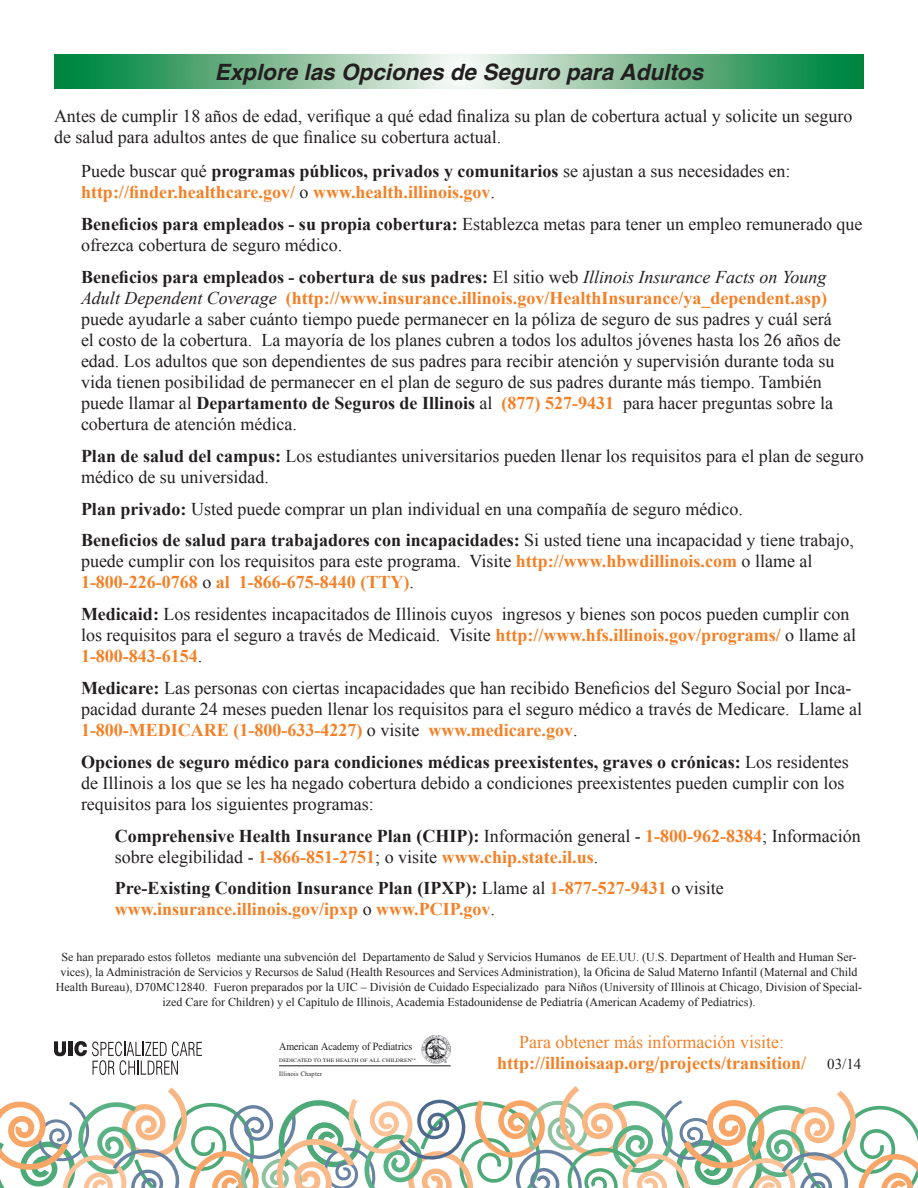
<style>
.page{position:relative;width:918px;height:1188px;background:#fff}
.page>*{position:absolute;margin:0;border:0;box-sizing:border-box;transform-origin:0 0}
.t1{font:italic 700 22.5px "Helvetica";color:#231f20}
.t2{font:18px/21px "Times New Roman";color:#231f20}
.t3{font:700 18px/21px "Times New Roman";color:#f48026}
.t4{font:18px "Times New Roman";color:#f48026}
.t5{font:15px "Times New Roman";color:#231f20}
.t6{font:12px/15px "Times New Roman";color:#231f20;text-align:center}
.t7{font:11.1px "Times";color:#231f20;scale:.91 1}
.t8{font:6.75px "Times";letter-spacing:.05em;color:#231f20;scale:.91 1}
.t9{font:5.1px "Times";letter-spacing:.015em;color:#231f20;scale:1.11 1}
.t10{font:3.6px "Times";color:#231f20;scale:.91 1}
.s1{font-weight:700}
.s2{font-weight:400;color:#231f20}
.s3{font-style:italic}
.s4{font-weight:700;color:#f48026}
.s5{color:#231f20}
</style>
<div class="page">
<svg style="left:0;top:1086px;width:918px;height:102px"></svg>
<svg style="left:54px;top:54px;width:810px;height:35px;background:#75b890"></svg>
<img style="left:421px;top:1035px;width:29px;height:28px">
<hr style="left:279px;top:1066px;width:172px;height:1px;background:#231f20">
<svg style="left:54px;top:1041px;width:12px;height:15px"></svg>
<hr style="left:68px;top:1041px;width:4px;height:15px;background:#231f20">
<svg style="left:74px;top:1041px;width:128px;height:34px"></svg>
<p class="t1" style="left:215px;top:58px;width:490px">Explore las Opciones de Seguro para Adultos</p>
<p class="t2" style="left:54px;top:105px;width:800px">Antes de cumplir 18 años de edad, verifique a qué edad finaliza su plan de cobertura actual y solicite un seguro de salud para adultos antes de que finalice su cobertura actual.</p>
<p class="t2" style="left:81px;top:161px;width:711px">Puede buscar qué <span class="s1">programas públicos, privados y comunitarios</span> se ajustan a sus necesidades en:</p>
<p class="t3" style="left:81px;top:182px;width:416px">http://finder.healthcare.gov/ <span class="s2">o</span> www.health.illinois.gov<span class="s2">.</span></p>
<p class="t2" style="left:81px;top:213px;width:783px"><span class="s1">Beneficios para empleados - su propia cobertura:</span> Establezca metas para tener un empleo remunerado que ofrezca cobertura de seguro médico.</p>
<p class="t2" style="left:81px;top:266px;width:761px"><span class="s1">Beneficios para empleados - cobertura de sus padres:</span> El sitio web <span class="s3">Illinois Insurance Facts on Young Adult Dependent Coverage</span> <span class="s4">(http://www.insurance.illinois.gov/HealthInsurance/ya_dependent.asp) </span>puede ayudarle a saber cuánto tiempo puede permanecer en la póliza de seguro de sus padres y cuál será el costo de la cobertura. La mayoría de los planes cubren a todos los adultos jóvenes hasta los 26 años de edad. Los adultos que son dependientes de sus padres para recibir atención y supervisión durante toda su vida tienen posibilidad de permanecer en el plan de seguro de sus padres durante más tiempo. También puede llamar al <span class="s1">Departamento de Seguros de Illinois</span> al <span class="s4">(877) 527-9431</span> para hacer preguntas sobre la cobertura de atención médica.</p>
<p class="t2" style="left:81px;top:445px;width:784px"><span class="s1">Plan de salud del campus:</span> Los estudiantes universitarios pueden llenar los requisitos para el plan de seguro médico de su universidad.</p>
<p class="t2" style="left:81px;top:498px;width:663px"><span class="s1">Plan privado:</span> Usted puede comprar un plan individual en una compañía de seguro médico.</p>
<p class="t2" style="left:81px;top:530px;width:775px"><span class="s1">Beneficios de salud para trabajadores con incapacidades:</span> Si usted tiene una incapacidad y tiene trabajo, puede cumplir con los requisitos para este programa. Visite <span class="s4">http://www.hbwdillinois.com</span> o llame al<br><span class="s4">1-800-226-0768</span> o <span class="s4">al 1-866-675-8440 (TTY)</span>.</p>
<p class="t2" style="left:81px;top:603px;width:777px"><span class="s1">Medicaid:</span> Los residentes incapacitados de Illinois cuyos ingresos y bienes son pocos pueden cumplir con los requisitos para el seguro a través de Medicaid. Visite <span class="s4">http://www.hfs.illinois.gov/programs/</span> o llame al<br><span class="s4">1-800-843-6154</span>.</p>
<p class="t2" style="left:81px;top:677px;width:783px"><span class="s1">Medicare:</span> Las personas con ciertas incapacidades que han recibido Beneficios del Seguro Social por Inca&shy;pacidad durante 24 meses pueden llenar los requisitos para el seguro médico a través de Medicare. Llame al<br><span class="s4">1-800-MEDICARE (1-800-633-4227)</span> o visite <span class="s4">www.medicare.gov</span>.</p>
<p class="t2" style="left:81px;top:751px;width:769px"><span class="s1">Opciones de seguro médico para condiciones médicas preexistentes, graves o crónicas:</span> Los residentes de Illinois a los que se les ha negado cobertura debido a condiciones preexistentes pueden cumplir con los requisitos para los siguientes programas:</p>
<p class="t2" style="left:115px;top:825px;width:748px"><span class="s1">Comprehensive Health Insurance Plan (CHIP):</span> Información general - <span class="s4">1-800-962-8384</span>; Información sobre elegibilidad - <span class="s4">1-866-851-2751</span>; o visite <span class="s4">www.chip.state.il.us</span>.</p>
<p class="t3" style="left:115px;top:878px;width:611px"><span class="s5">Pre-Existing Condition Insurance Plan (IPXP):</span> <span class="s2">Llame al</span> 1-877-527-9431 <span class="s2">o visite </span>www.insurance.illinois.gov/ipxp <span class="s2">o</span> www.PCIP.gov<span class="s2">.</span></p>
<p class="t6" style="left:56px;top:950px;width:808px">Se han preparado estos folletos mediante una subvención del Departamento de Salud y Servicios Humanos de EE.UU. (U.S. Department of Health and Human Ser&shy;vices), la Administración de Servicios y Recursos de Salud (Health Resources and Services Administration), la Oficina de Salud Materno Infantil (Maternal and Child Health Bureau), D70MC12840. Fueron preparados por la UIC – División de Cuidado Especializado para Niños (University of Illinois at Chicago, Division of Special&shy;ized Care for Children) y el Capítulo de Illinois, Academia Estadounidense de Pediatría (American Academy of Pediatrics).</p>
<p class="t7" style="left:279px;top:1040px;width:148px">American Academy of Pediatrics</p>
<p class="t9" style="left:279px;top:1057px;width:125px">DEDICATED TO THE HEALTH OF ALL CHILDREN<sup>™</sup></p>
<p class="t8" style="left:279px;top:1070px;width:49px">Illinois Chapter</p>
<p class="t10" style="left:445px;top:1060px;width:4px">®</p>
<p class="t4" style="left:519px;top:1030px;width:266px">Para obtener más información visite:</p>
<p class="t3" style="left:497px;top:1052px;width:311px">http://illinoisaap.org/projects/transition/</p>
<p class="t5" style="left:827px;top:1054px;width:36px">03/14</p>
</div>
